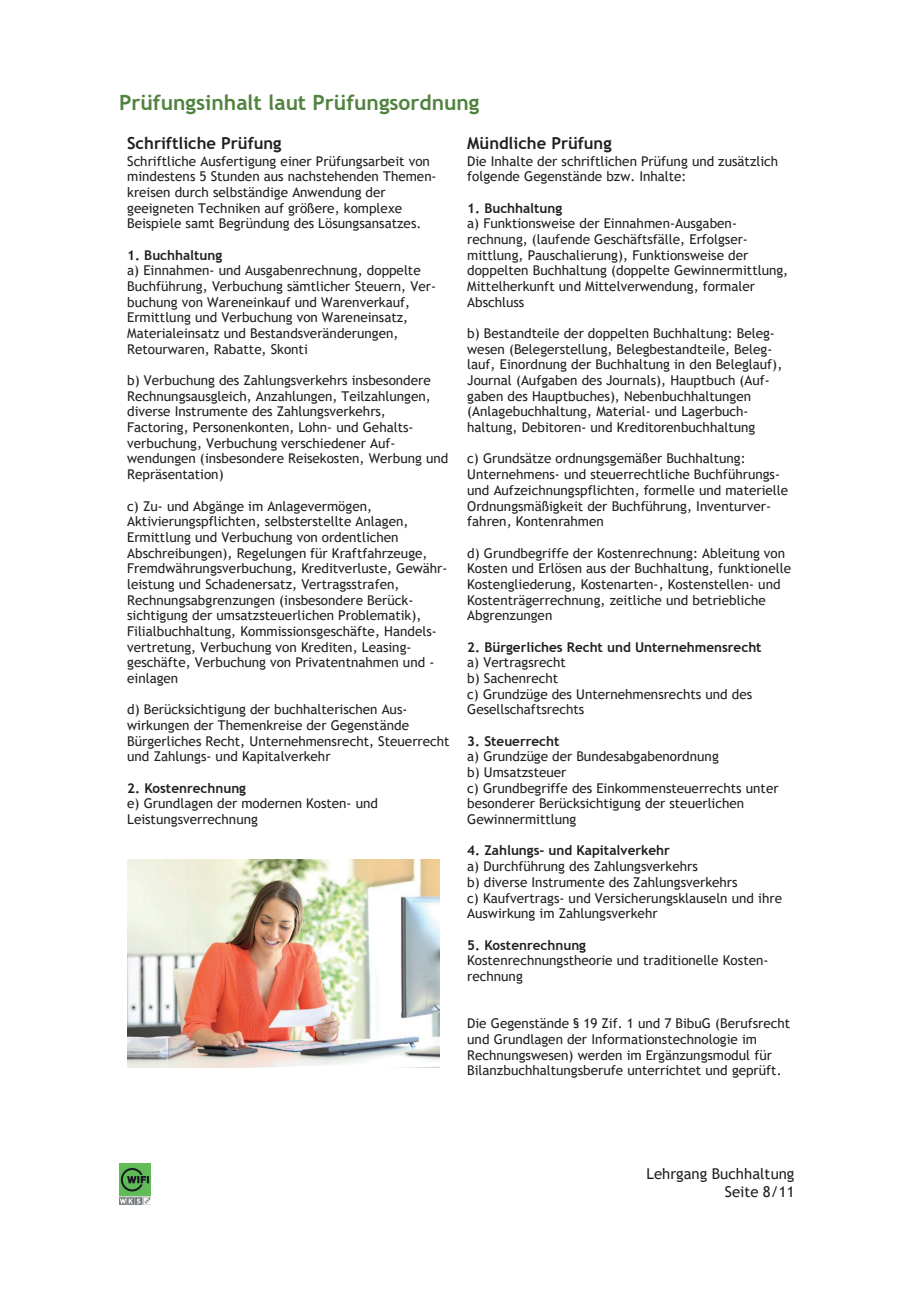
<style>
.page{position:relative;width:919px;height:1289px;background:#fff}
.page>*{position:absolute;margin:0;border:0;box-sizing:border-box;transform-origin:0 0}
.t1{font:700 21px "Trebuchet MS";color:#51823f}
.t2{font:700 16.5px "Trebuchet MS";letter-spacing:-.005em;color:#231f20}
.t3{font:15px/17.2px "Trebuchet MS";color:#231f20;text-align:right}
.t4{font:13.5px/15.6px "Trebuchet MS";color:#231f20}
.t5{font:700 13.5px "Trebuchet MS";letter-spacing:-.005em;color:#231f20}
</style>
<div class="page">
<img style="left:119px;top:1163px;width:32px;height:40px">
<img style="left:127px;top:859px;width:312px;height:208px">
<h1 class="t1" style="left:119px;top:89px;width:362px">Prüfungsinhalt laut Prüfungsordnung</h1>
<p class="t2" style="left:127px;top:133px;width:156px">Schriftliche Prüfung</p>
<p class="t4" style="left:127px;top:153px;width:311px">Schriftliche Ausfertigung einer Prüfungsarbeit von mindestens 5 Stunden aus nachstehenden Themen&shy;kreisen durch selbständige Anwendung der geeigneten Techniken auf größere, komplexe Beispiele samt Begründung des Lösungsansatzes.</p>
<p class="t5" style="left:127px;top:246px;width:96px">1. Buchhaltung</p>
<p class="t4" style="left:127px;top:262px;width:310px">a) Einnahmen- und Ausgabenrechnung, doppelte Buchführung, Verbuchung sämtlicher Steuern, Ver&shy;buchung von Wareneinkauf und Warenverkauf, Ermittlung und Verbuchung von Wareneinsatz, Materialeinsatz und Bestandsveränderungen, Retourwaren, Rabatte, Skonti</p>
<p class="t4" style="left:127px;top:372px;width:322px">b) Verbuchung des Zahlungsverkehrs insbesondere Rechnungsausgleich, Anzahlungen, Teilzahlungen, diverse Instrumente des Zahlungsverkehrs, Factoring, Personenkonten, Lohn- und Gehalts&shy;verbuchung, Verbuchung verschiedener Auf&shy;wendungen (insbesondere Reisekosten, Werbung und Repräsentation)</p>
<p class="t4" style="left:127px;top:498px;width:321px">c) Zu- und Abgänge im Anlagevermögen, Aktivierungspflichten, selbsterstellte Anlagen, Ermittlung und Verbuchung von ordentlichen Abschreibungen), Regelungen für Kraftfahrzeuge, Fremdwährungsverbuchung, Kreditverluste, Gewähr&shy;leistung und Schadenersatz, Vertragsstrafen, Rechnungsabgrenzungen (insbesondere Berück&shy;sichtigung der umsatzsteuerlichen Problematik), Filialbuchhaltung, Kommissionsgeschäfte, Handels&shy;vertretung, Verbuchung von Krediten, Leasing&shy;geschäfte, Verbuchung von Privatentnahmen und - einlagen</p>
<p class="t4" style="left:127px;top:701px;width:324px">d) Berücksichtigung der buchhalterischen Aus&shy;wirkungen der Themenkreise der Gegenstände Bürgerliches Recht, Unternehmensrecht, Steuerrecht und Zahlungs- und Kapitalverkehr</p>
<p class="t5" style="left:127px;top:779px;width:120px">2. Kostenrechnung</p>
<p class="t4" style="left:127px;top:795px;width:252px">e) Grundlagen der modernen Kosten- und<br>Leistungsverrechnung</p>
<p class="t2" style="left:467px;top:133px;width:146px">Mündliche Prüfung</p>
<p class="t4" style="left:467px;top:153px;width:312px">Die Inhalte der schriftlichen Prüfung und zusätzlich folgende Gegenstände bzw. Inhalte:</p>
<p class="t5" style="left:467px;top:199px;width:96px">1. Buchhaltung</p>
<p class="t4" style="left:467px;top:215px;width:322px">a) Funktionsweise der Einnahmen-Ausgaben&shy;rechnung, (laufende Geschäftsfälle, Erfolgser&shy;mittlung, Pauschalierung), Funktionsweise der doppelten Buchhaltung (doppelte Gewinnermittlung, Mittelherkunft und Mittelverwendung, formaler Abschluss</p>
<p class="t4" style="left:467px;top:325px;width:316px">b) Bestandteile der doppelten Buchhaltung: Beleg&shy;wesen (Belegerstellung, Belegbestandteile, Beleg&shy;lauf, Einordnung der Buchhaltung in den Beleglauf), Journal (Aufgaben des Journals), Hauptbuch (Auf&shy;gaben des Hauptbuches), Nebenbuchhaltungen (Anlagebuchhaltung, Material- und Lagerbuch&shy;haltung, Debitoren- und Kreditorenbuchhaltung</p>
<p class="t4" style="left:467px;top:450px;width:322px">c) Grundsätze ordnungsgemäßer Buchhaltung:<br>Unternehmens- und steuerrechtliche Buchführungs&shy;und Aufzeichnungspflichten, formelle und materielle Ordnungsmäßigkeit der Buchführung, Inventurver&shy;fahren, Kontenrahmen</p>
<p class="t4" style="left:467px;top:545px;width:325px">d) Grundbegriffe der Kostenrechnung: Ableitung von Kosten und Erlösen aus der Buchhaltung, funktionelle Kostengliederung, Kostenarten-, Kostenstellen- und Kostenträgerrechnung, zeitliche und betriebliche Abgrenzungen</p>
<p class="t5" style="left:467px;top:638px;width:296px">2. Bürgerliches Recht und Unternehmensrecht</p>
<p class="t4" style="left:467px;top:654px;width:286px">a) Vertragsrecht<br>b) Sachenrecht<br>c) Grundzüge des Unternehmensrechts und des<br>Gesellschaftsrechts</p>
<p class="t5" style="left:467px;top:732px;width:94px">3. Steuerrecht</p>
<p class="t4" style="left:467px;top:748px;width:313px">a) Grundzüge der Bundesabgabenordnung<br>b) Umsatzsteuer<br>c) Grundbegriffe des Einkommensteuerrechts unter besonderer Berücksichtigung der steuerlichen Gewinnermittlung</p>
<p class="t5" style="left:467px;top:842px;width:204px">4. Zahlungs- und Kapitalverkehr</p>
<p class="t4" style="left:467px;top:858px;width:316px">a) Durchführung des Zahlungsverkehrs<br>b) diverse Instrumente des Zahlungsverkehrs<br>c) Kaufvertrags- und Versicherungsklauseln und ihre Auswirkung im Zahlungsverkehr</p>
<p class="t5" style="left:467px;top:936px;width:120px">5. Kostenrechnung</p>
<p class="t4" style="left:467px;top:952px;width:303px">Kostenrechnungstheorie und traditionelle Kosten&shy;rechnung</p>
<p class="t4" style="left:467px;top:1015px;width:324px">Die Gegenstände § 19 Zif. 1 und 7 BibuG (Berufsrecht und Grundlagen der Informationstechnologie im Rechnungswesen) werden im Ergänzungsmodul für Bilanzbuchhaltungsberufe unterrichtet und geprüft.</p>
<p class="t3" style="left:646px;top:1165px;width:150px">Lehrgang Buchhaltung<br>Seite 8/11</p>
</div>
